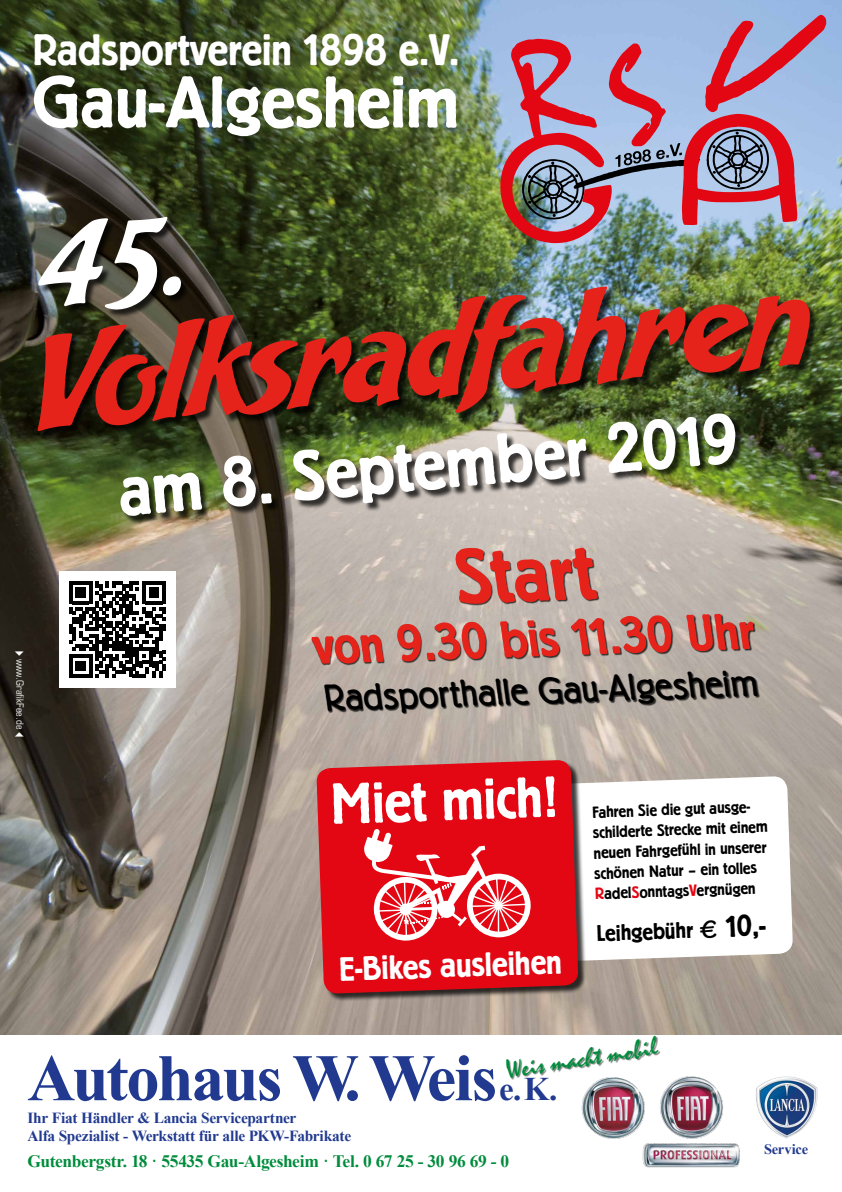
<style>
.page{position:relative;width:842px;height:1192px;background:#fff}
.page>*{position:absolute;margin:0;border:0;box-sizing:border-box;transform-origin:0 0}
.t1{font:122.2px "Bakery Script";color:#e5231b}
.t2{font:600 80.7px "Berliner Gro D";color:#e5231b}
.t3{font:600 76.1px "Berliner Gro D";color:#fff}
.t4{font:600 73.35px "Berliner Gro D";color:#fff}
.t5{font:700 66.45px "Times New Roman";letter-spacing:-.04em;color:#213a8f}
.t6{font:600 59.9px "Berliner Gro D";color:#fff}
.t7{font:600 53.75px "Berliner Gro D";color:#e5231b}
.t8{font:600 46.1px "Berliner Gro D";color:#fff}
.t9{font:39.65px "Berliner Gro D Ligh";color:#000}
.t10{font:600 35.3px "Berliner Gro D";color:#fff}
.t11{font:25.05px "Mistral Std";color:#008c3c}
.t12{font:600 23.75px "Berliner Gro D";color:#000}
.t13{font:700 17.45px "Times New Roman";letter-spacing:-.02em;color:#008c3c}
.t14{font:600 17px/20.4px "Berliner Gro D";color:#000}
.t15{font:700 15.4px/18.4px "Times New Roman";letter-spacing:-.02em;color:#213a8f}
.t16{font:700 14.45px "Times New Roman";letter-spacing:-.015em;color:#213a8f}
.t17{font:condensed 10px "Eurostile";color:#fff}
.s1{color:#e30613}
.s2{font-family:"Tekton Pro";font-weight:700;font-size:26.55px}
.s3{font-size:31.45px}
.s4{font-size:33px}
</style>
<div class="page">
<img style="left:0;top:0;width:842px;height:1035px">
<div style="left:312px;top:548px;width:448px;height:166px;background:#000;opacity:.75"></div>
<div style="left:39px;top:288px;width:779px;height:152px;background:#000;opacity:.75"></div>
<div style="left:39px;top:218px;width:151px;height:100px;background:#000;opacity:.75"></div>
<div style="left:122px;top:415px;width:622px;height:110px;background:#000;opacity:.75"></div>
<div style="left:506px;top:1036px;width:154px;height:44px;background:#000;opacity:.5"></div>
<img style="left:642px;top:1071px;width:98px;height:97px">
<img style="left:572px;top:1065px;width:79px;height:82px">
<img style="left:756px;top:1076px;width:29px;height:20px">
<div style="left:59px;top:571px;width:117px;height:117px;background:#fff"></div>
<svg style="left:69px;top:581px;width:97px;height:96px"></svg>
<svg style="left:587px;top:776px;width:206px;height:186px"></svg>
<div style="left:318px;top:761px;width:269px;height:241px;background:#000;opacity:.75"></div>
<svg style="left:316px;top:760px;width:262px;height:234px;background:#d9111c"></svg>
<svg style="left:363px;top:829px;width:168px;height:112px"></svg>
<svg style="left:500px;top:15px;width:326px;height:228px;background:#a88ca4"></svg>
<svg style="left:15px;top:652px;width:9px;height:4px"></svg>
<svg style="left:15px;top:732px;width:9px;height:5px"></svg>
<svg style="left:33px;top:217px;width:149px;height:93px;background:#333128"></svg>
<h3 class="t8" style="left:32px;top:24px;width:428px">Radsportverein 1898 e.V.</h3>
<h3 class="t3" style="left:32px;top:60px;width:428px">Gau-Algesheim</h3>
<h1 class="t1" style="left:31px;top:310px;width:773px;rotate:-5deg">Volksradfahren</h1>
<h3 class="t4" style="left:115px;top:451px;width:623px;rotate:-5deg">am 8. September 2019</h3>
<p class="t17" style="left:26px;top:659px;width:72px;rotate:90deg">www.GrafikFee.de</p>
<h2 class="t2" style="left:455px;top:532px;width:142px;rotate:-2deg">Start</h2>
<h3 class="t7" style="left:314px;top:616px;width:443px;rotate:-2deg">von 9.30 bis 11.30 Uhr</h3>
<h3 class="t9" style="left:325px;top:676px;width:435px;rotate:-2deg">Radsporthalle Gau-Algesheim</h3>
<h3 class="t6" style="left:329px;top:771px;width:230px;rotate:-2deg">Miet mich!</h3>
<h3 class="t10" style="left:338px;top:950px;width:224px;rotate:-2deg">E-Bikes ausleihen</h3>
<p class="t14" style="left:592px;top:802px;width:176px;rotate:-2deg">Fahren Sie die gut ausge&shy;schilderte Strecke mit einem neuen Fahrgefühl in unserer schönen Natur – ein tolles<br><span class="s1">R</span>adel<span class="s1">S</span>onntags<span class="s1">V</span>ergnügen</p>
<h3 class="t12" style="left:596px;top:920px;width:171px;rotate:-2deg">Leihgebühr <span class="s2">€</span> <span class="s3">10,-</span></h3>
<h3 class="t11" style="left:504px;top:1056px;width:155px;rotate:-9deg">Weis macht mobil</h3>
<h3 class="t5" style="left:27px;top:1032px;width:531px">Autohaus W. Weis <span class="s4">e. K.</span></h3>
<p class="t15" style="left:27px;top:1108px;width:325px">Ihr Fiat Händler &amp; Lancia Servicepartner<br>Alfa Spezialist - Werkstatt für alle PKW-Fabrikate</p>
<p class="t13" style="left:27px;top:1149px;width:483px">Gutenbergstr. 18 · 55435 Gau-Algesheim · Tel. 0 67 25 - 30 96 69 - 0</p>
<p class="t16" style="left:764px;top:1139px;width:46px">Service</p>
</div>
